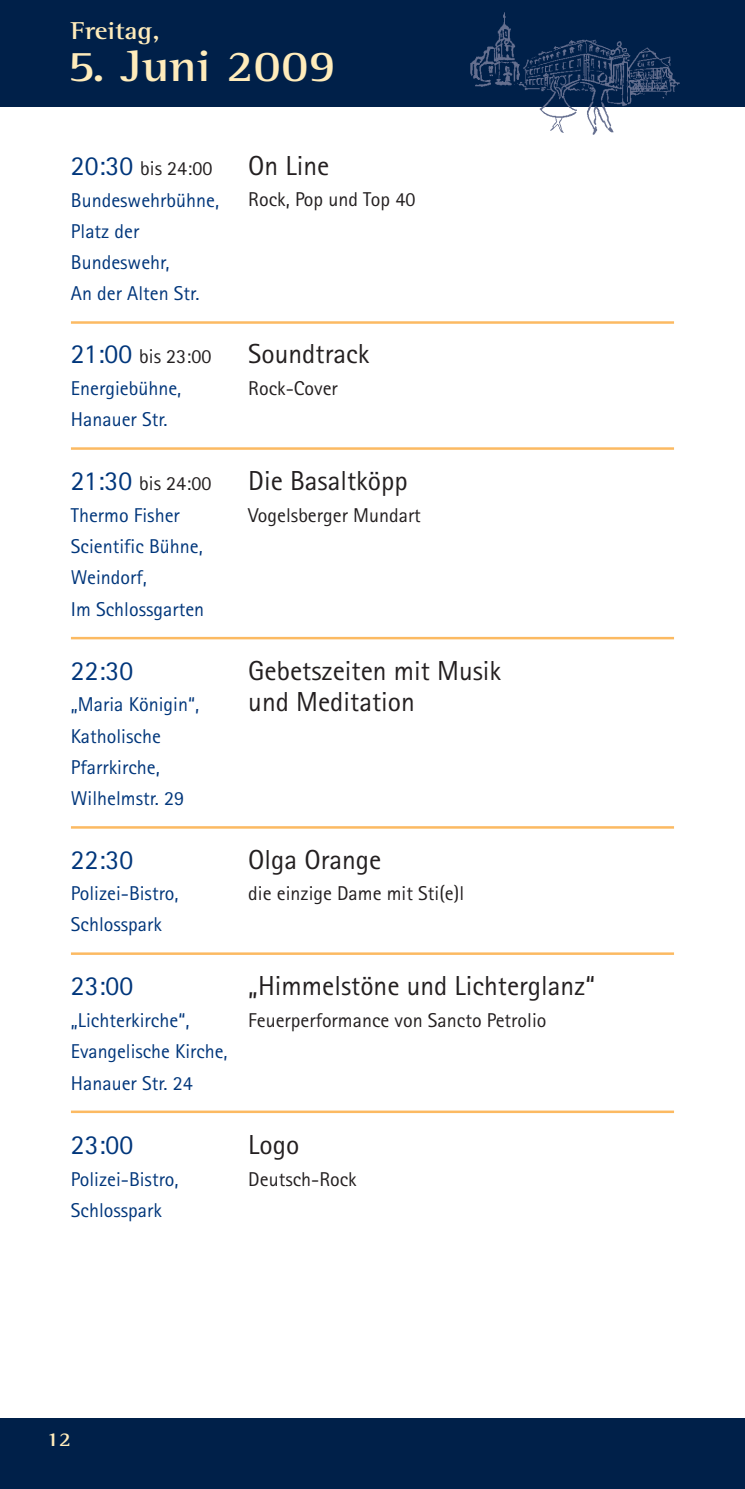
<style>
.page{position:relative;width:745px;height:1489px;background:#fff}
.page>*{position:absolute;margin:0;border:0;box-sizing:border-box;transform-origin:0 0}
.t1{font:700 45px "Rotis Semi Serif";color:#ffecbb;scale:1.1 1}
.t2{font:27.5px/31.2px "Rotis Sans Serif";color:#231f20}
.t3{font:27.5px "Rotis Sans Serif";color:#00367b}
.t4{font:700 25px "Rotis Semi Serif";color:#ffecbb;scale:1.1 1}
.t5{font:20px/31.2px "Rotis Sans Serif";color:#00367b}
.t6{font:20px "Rotis Sans Serif";color:#231f20}
.t7{font:700 20px "Rotis Semi Serif";color:#ffecbb;scale:1.1 1}
.s1{font-size:27.5px}
.s2{color:#231f20}
</style>
<div class="page">
<div style="left:0;top:0;width:744px;height:106px;background:#002049"></div>
<div style="left:0;top:1417px;width:744px;height:71px;background:#002049"></div>
<img style="left:438px;top:12px;width:254px;height:123px">
<hr style="left:71px;top:321px;width:602px;height:3px;background:#fcba62">
<hr style="left:71px;top:447px;width:602px;height:3px;background:#fcba62">
<hr style="left:71px;top:637px;width:602px;height:2px;background:#fcba62">
<hr style="left:71px;top:826px;width:602px;height:2px;background:#fcba62">
<hr style="left:71px;top:952px;width:602px;height:2px;background:#fcba62">
<hr style="left:71px;top:1110px;width:602px;height:2px;background:#fcba62">
<p class="t4" style="left:71px;top:21px;width:82px">Freitag,</p>
<h1 class="t1" style="left:67px;top:50px;width:245px">5. Juni 2009</h1>
<p class="t5" style="left:71px;top:154px;width:150px"><span class="s1">20:30</span> <span class="s2">bis 24:00<br></span>Bundeswehrbühne,<br>Platz der<br>Bundeswehr,<br>An der Alten Str.</p>
<h2 class="t2" style="left:248px;top:153px;width:82px">On Line</h2>
<p class="t6" style="left:248px;top:192px;width:168px">Rock, Pop und Top 40</p>
<p class="t5" style="left:71px;top:343px;width:142px"><span class="s1">21:00</span> <span class="s2">bis 23:00<br></span>Energiebühne,<br>Hanauer Str.</p>
<h2 class="t2" style="left:248px;top:341px;width:123px">Soundtrack</h2>
<p class="t6" style="left:248px;top:381px;width:91px">Rock-Cover</p>
<p class="t5" style="left:71px;top:470px;width:142px"><span class="s1">21:30</span> <span class="s2">bis 24:00<br></span>Thermo Fisher<br>Scientific Bühne,<br>Weindorf,<br>Im Schlossgarten</p>
<h2 class="t2" style="left:248px;top:468px;width:161px">Die Basaltköpp</h2>
<p class="t6" style="left:248px;top:507px;width:174px">Vogelsberger Mundart</p>
<h2 class="t3" style="left:71px;top:661px;width:64px">22:30</h2>
<p class="t5" style="left:71px;top:691px;width:130px">„Maria Königin“,<br>Katholische<br>Pfarrkirche,<br>Wilhelmstr. 29</p>
<h2 class="t3" style="left:71px;top:849px;width:64px">22:30</h2>
<p class="t5" style="left:71px;top:879px;width:109px">Polizei-Bistro,<br>Schlosspark</p>
<h2 class="t3" style="left:71px;top:976px;width:64px">23:00</h2>
<p class="t5" style="left:71px;top:1006px;width:158px">„Lichterkirche“,<br>Evangelische Kirche,<br>Hanauer Str. 24</p>
<h2 class="t3" style="left:71px;top:1135px;width:64px">23:00</h2>
<p class="t5" style="left:71px;top:1165px;width:109px">Polizei-Bistro,<br>Schlosspark</p>
<h2 class="t2" style="left:248px;top:657px;width:254px">Gebetszeiten mit Musik und Meditation</h2>
<h2 class="t2" style="left:248px;top:846px;width:134px">Olga Orange</h2>
<p class="t6" style="left:248px;top:886px;width:217px">die einzige Dame mit Sti(e)l</p>
<h2 class="t2" style="left:248px;top:973px;width:348px">„Himmelstöne und Lichterglanz“</h2>
<p class="t6" style="left:248px;top:1012px;width:299px">Feuerperformance von Sancto Petrolio</p>
<h2 class="t2" style="left:248px;top:1132px;width:52px">Logo</h2>
<p class="t6" style="left:248px;top:1171px;width:110px">Deutsch-Rock</p>
<p class="t7" style="left:46px;top:1432px;width:24px">12</p>
</div>
